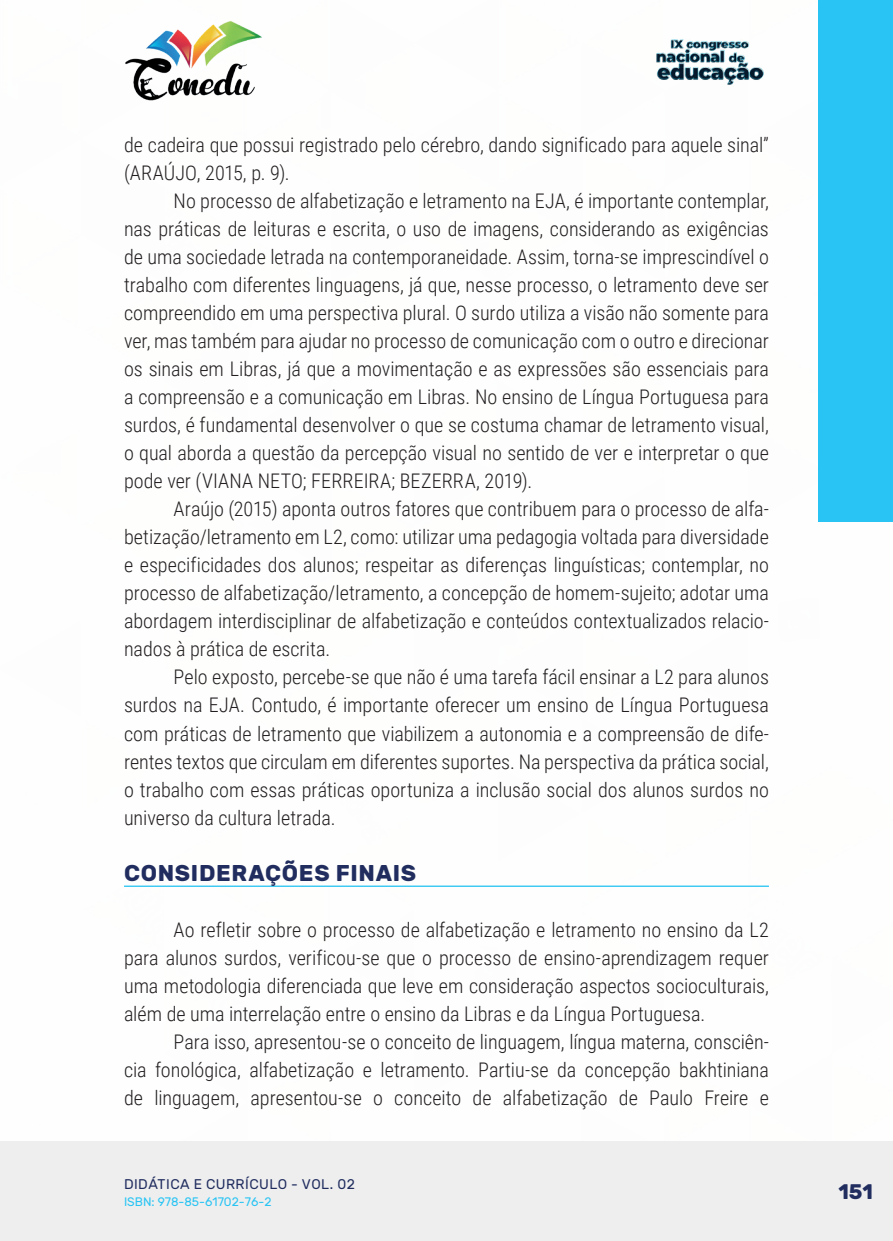
<style>
.page{position:relative;width:893px;height:1241px;background:#fff}
.page>*{position:absolute;margin:0;border:0;box-sizing:border-box;transform-origin:0 0}
._10_SUBTITULO{font:700 22.75px "Rubik";letter-spacing:.03em;color:#202d5e}
.t1{font:700 21px "Rubik";color:#202d5e}
._9_CORPO{font:300 20.12px/28px "Roboto Condensed";color:#231f20;text-align:justify}
.t2{font:14px "Rubik";letter-spacing:.035em;color:#202d5e}
.t3{font:12.25px "Rubik";color:#29c4f3}
</style>
<div class="page">
<div style="left:0;top:1141px;width:893px;height:99px;background:#eeeeef"></div>
<div style="left:819px;top:0;width:74px;height:521px;background:#29c4f3"></div>
<img style="left:125px;top:20px;width:137px;height:81px">
<img style="left:656px;top:39px;width:108px;height:46px">
<hr style="left:124px;top:885px;width:645px;height:1px;background:#29c4f3">
<p class="_9_CORPO" style="left:124px;top:130px;width:646px">de cadeira que possui registrado pelo cérebro, dando significado para aquele sinal” (ARAÚJO, 2015, p. 9).</p>
<p class="_9_CORPO" style="left:124px;top:186px;width:646px;text-indent:50px">No processo de alfabetização e letramento na EJA, é importante contemplar, nas práticas de leituras e escrita, o uso de imagens, considerando as exigências de uma sociedade letrada na contemporaneidade. Assim, torna-se imprescindível o trabalho com diferentes linguagens, já que, nesse processo, o letramento deve ser compreendido em uma perspectiva plural. O surdo utiliza a visão não somente para ver, mas também para ajudar no processo de comunicação com o outro e direcionar os sinais em Libras, já que a movimentação e as expressões são essenciais para a compreensão e a comunicação em Libras. No ensino de Língua Portuguesa para surdos, é fundamental desenvolver o que se costuma chamar de letramento visual, o qual aborda a questão da percepção visual no sentido de ver e interpretar o que pode ver (VIANA NETO; FERREIRA; BEZERRA, 2019).</p>
<p class="_9_CORPO" style="left:124px;top:494px;width:646px;text-indent:50px">Araújo (2015) aponta outros fatores que contribuem para o processo de alfa&shy;betização/letramento em L2, como: utilizar uma pedagogia voltada para diversidade e especificidades dos alunos; respeitar as diferenças linguísticas; contemplar, no processo de alfabetização/letramento, a concepção de homem-sujeito; adotar uma abordagem interdisciplinar de alfabetização e conteúdos contextualizados relacio&shy;nados à prática de escrita.</p>
<p class="_9_CORPO" style="left:124px;top:662px;width:646px;text-indent:50px">Pelo exposto, percebe-se que não é uma tarefa fácil ensinar a L2 para alunos surdos na EJA. Contudo, é importante oferecer um ensino de Língua Portuguesa com práticas de letramento que viabilizem a autonomia e a compreensão de dife&shy;rentes textos que circulam em diferentes suportes. Na perspectiva da prática social, o trabalho com essas práticas oportuniza a inclusão social dos alunos surdos no universo da cultura letrada.</p>
<p class="_10_SUBTITULO" style="left:124px;top:859px;width:294px">CONSIDERAÇÕES FINAIS</p>
<p class="_9_CORPO" style="left:124px;top:914px;width:646px;text-indent:50px">Ao refletir sobre o processo de alfabetização e letramento no ensino da L2 para alunos surdos, verificou-se que o processo de ensino-aprendizagem requer uma metodologia diferenciada que leve em consideração aspectos socioculturais, além de uma interrelação entre o ensino da Libras e da Língua Portuguesa.</p>
<p class="_9_CORPO" style="left:124px;top:1026px;width:646px;text-indent:50px">Para isso, apresentou-se o conceito de linguagem, língua materna, consciên&shy;cia fonológica, alfabetização e letramento. Partiu-se da concepção bakhtiniana de linguagem, apresentou-se o conceito de alfabetização de Paulo Freire e</p>
<p class="t2" style="left:124px;top:1175px;width:232px">DIDÁTICA E CURRÍCULO - VOL. 02</p>
<p class="t3" style="left:124px;top:1194px;width:149px">ISBN: 978-85-61702-76-2</p>
<p class="t1" style="left:838px;top:1179px;width:36px">151</p>
</div>
